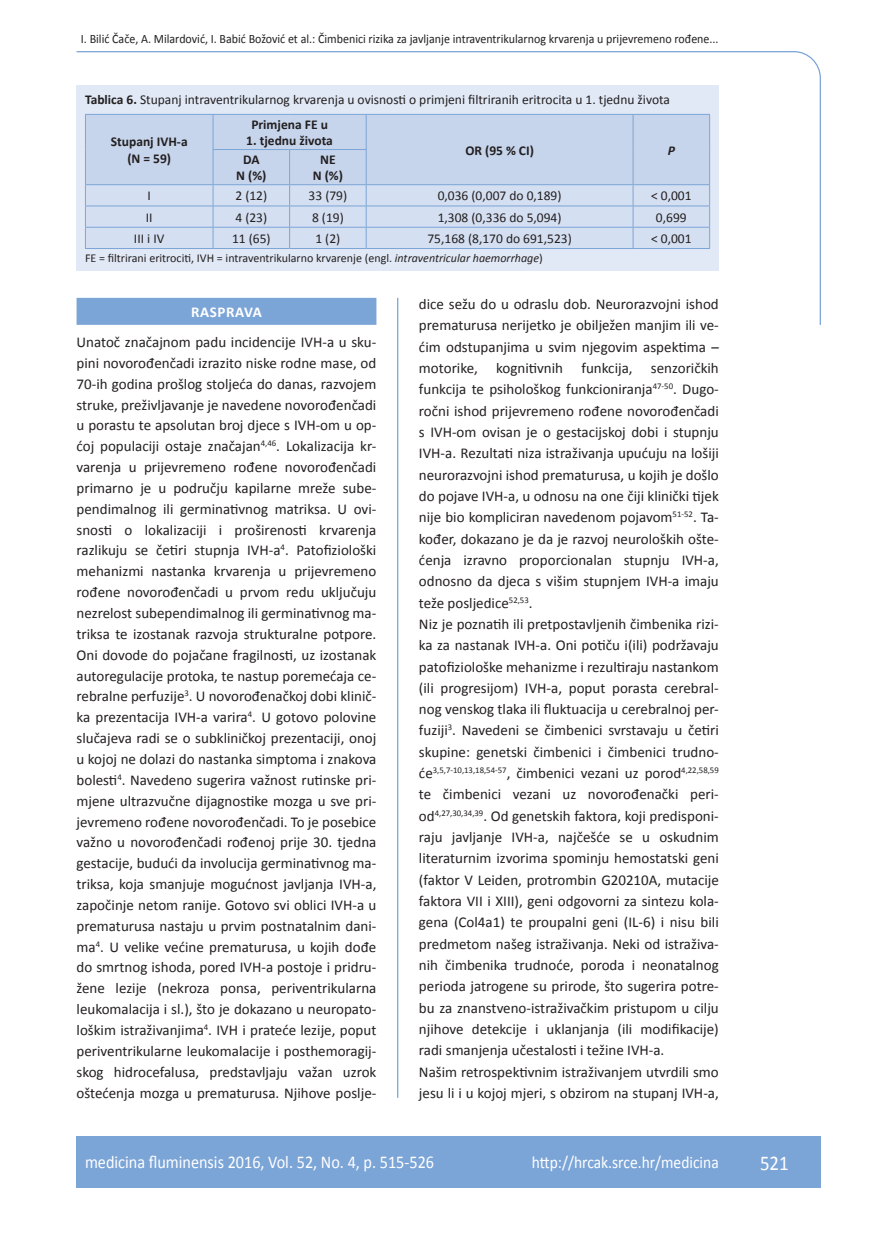
<style>
.page{position:relative;width:872px;height:1234px;background:#fff}
.page>*{position:absolute;margin:0;border:0;box-sizing:border-box;transform-origin:0 0}
.t1{font:21px "Calibri";color:#fff;scale:.9 1}
.t2{font:18px "Calibri";color:#fff;scale:.9 1}
.t3{font:17.25px "Calibri";color:#fff;scale:.9 1}
.t4{font:15px/20.9px "Calibri";color:#231f20}
.t5{font:700 15px "Calibri";letter-spacing:.04em;color:#fff}
.t6{font:13.5px "Calibri";color:#231f20}
.t7{font:700 13.5px/16.5px "Calibri";color:#231f20;text-align:center}
.t8{font:italic 700 13.5px "Calibri";color:#231f20}
.t9{font:12.75px "Calibri";color:#231f20;scale:.94 1}
.t10{font:12px "Calibri";color:#231f20}
.t11{font:8.7px "Calibri";color:#231f20}
.s1{font-weight:700}
.s2{font-style:italic}
.s3{font-size:15px}
</style>
<div class="page">
<svg style="left:76px;top:51px;width:745px;height:275px"></svg>
<hr style="left:397px;top:298px;width:1px;height:799px;background:#7ca5d7">
<div style="left:77px;top:1135px;width:744px;height:51px;background:#7ca5d7"></div>
<div style="left:77px;top:298px;width:299px;height:27px;background:#7ca5d7"></div>
<div style="left:77px;top:85px;width:642px;height:186px;background:#e1e9f6"></div>
<div style="left:86px;top:115px;width:623px;height:69px;background:#c6d5ec"></div>
<hr style="left:85px;top:114px;width:128px;height:1px;background:#7ca5d7">
<hr style="left:85px;top:115px;width:1px;height:34px;background:#7ca5d7">
<hr style="left:213px;top:114px;width:77px;height:1px;background:#7ca5d7">
<hr style="left:213px;top:115px;width:1px;height:34px;background:#7ca5d7">
<hr style="left:290px;top:114px;width:76px;height:1px;background:#7ca5d7">
<hr style="left:366px;top:114px;width:267px;height:1px;background:#7ca5d7">
<hr style="left:366px;top:115px;width:1px;height:34px;background:#7ca5d7">
<hr style="left:633px;top:114px;width:77px;height:1px;background:#7ca5d7">
<hr style="left:632px;top:115px;width:1px;height:34px;background:#7ca5d7">
<hr style="left:709px;top:115px;width:1px;height:34px;background:#7ca5d7">
<hr style="left:85px;top:149px;width:1px;height:35px;background:#7ca5d7">
<hr style="left:213px;top:149px;width:77px;height:1px;background:#7ca5d7">
<hr style="left:213px;top:150px;width:1px;height:34px;background:#7ca5d7">
<hr style="left:290px;top:149px;width:76px;height:1px;background:#7ca5d7">
<hr style="left:289px;top:150px;width:1px;height:34px;background:#7ca5d7">
<hr style="left:366px;top:150px;width:1px;height:34px;background:#7ca5d7">
<hr style="left:632px;top:149px;width:1px;height:35px;background:#7ca5d7">
<hr style="left:709px;top:149px;width:1px;height:35px;background:#7ca5d7">
<hr style="left:85px;top:184px;width:128px;height:1px;background:#7ca5d7">
<hr style="left:213px;top:184px;width:77px;height:1px;background:#7ca5d7">
<hr style="left:290px;top:184px;width:76px;height:1px;background:#7ca5d7">
<hr style="left:366px;top:184px;width:267px;height:1px;background:#7ca5d7">
<hr style="left:633px;top:184px;width:77px;height:1px;background:#7ca5d7">
<svg style="left:85px;top:185px;width:625px;height:63px"></svg>
<hr style="left:85px;top:248px;width:128px;height:1px;background:#7ca5d7">
<hr style="left:213px;top:248px;width:77px;height:1px;background:#7ca5d7">
<hr style="left:290px;top:248px;width:76px;height:1px;background:#7ca5d7">
<hr style="left:366px;top:248px;width:267px;height:1px;background:#7ca5d7">
<hr style="left:633px;top:248px;width:77px;height:1px;background:#7ca5d7">
<p class="t9" style="left:81px;top:30px;width:680px">I. Bilić Čače, A. Milardović, I. Babić Božović et al.: Čimbenici rizika za javljanje intraventrikularnog krvarenja u prijevremeno rođene...</p>
<p class="t6" style="left:85px;top:91px;width:586px"><span class="s1">Tablica 6.</span> Stupanj intraventrikularnog krvarenja u ovisnosti o primjeni filtriranih eritrocita u 1. tjednu života</p>
<p class="t7" style="left:111px;top:133px;width:78px">Stupanj IVH-a (N = 59)</p>
<p class="t7" style="left:251px;top:115px;width:78px">Primjena FE u</p>
<p class="t7" style="left:246px;top:132px;width:88px">1. tjednu života</p>
<p class="t7" style="left:465px;top:141px;width:70px">OR (95 % CI)</p>
<p class="t8" style="left:668px;top:142px;width:9px">P</p>
<p class="t7" style="left:236px;top:150px;width:32px">DA<br>N (%)</p>
<p class="t7" style="left:313px;top:150px;width:32px">NE<br>N (%)</p>
<p class="t6" style="left:147px;top:187px;width:5px">I</p>
<p class="t6" style="left:235px;top:187px;width:33px">2 (12)</p>
<p class="t6" style="left:308px;top:187px;width:40px">33 (79)</p>
<p class="t6" style="left:438px;top:187px;width:125px">0,036 (0,007 do 0,189)</p>
<p class="t6" style="left:651px;top:187px;width:42px">&lt; 0,001</p>
<p class="t6" style="left:146px;top:209px;width:8px">II</p>
<p class="t6" style="left:235px;top:209px;width:33px">4 (23)</p>
<p class="t6" style="left:312px;top:209px;width:33px">8 (19)</p>
<p class="t6" style="left:438px;top:209px;width:125px">1,308 (0,336 do 5,094)</p>
<p class="t6" style="left:656px;top:209px;width:32px">0,699</p>
<p class="t6" style="left:134px;top:230px;width:32px">III i IV</p>
<p class="t6" style="left:232px;top:230px;width:40px">11 (65)</p>
<p class="t6" style="left:315px;top:230px;width:26px">1 (2)</p>
<p class="t6" style="left:427px;top:230px;width:146px">75,168 (8,170 do 691,523)</p>
<p class="t6" style="left:651px;top:230px;width:42px">&lt; 0,001</p>
<p class="t10" style="left:85px;top:251px;width:459px">FE = filtrirani eritrociti, IVH = intraventrikularno krvarenje (engl. <span class="s2">intraventricular haemorrhage</span>)</p>
<p class="t5" style="left:191px;top:302px;width:72px">RASPRAVA</p>
<p class="t4" style="left:77px;top:331px;width:301px;text-align:justify">Unatoč značajnom padu incidencije IVH-a u sku&shy;pini novorođenčadi izrazito niske rodne mase, od 70-ih godina prošlog stoljeća do danas, razvojem struke, preživljavanje je navedene novorođenčadi u porastu te apsolutan broj djece s IVH-om u op&shy;ćoj populaciji ostaje značajan<sup>4,46</sup>. Lokalizacija kr&shy;varenja u prijevremeno rođene novorođenčadi primarno je u području kapilarne mreže sube&shy;pendimalnog ili germinativnog matriksa. U ovi&shy;snosti o lokalizaciji i proširenosti krvarenja razlikuju se četiri stupnja IVH-a<sup>4</sup>. Patofiziološki mehanizmi nastanka krvarenja u prijevremeno rođene novorođenčadi u prvom redu uključuju nezrelost subependimalnog ili germinativnog ma&shy;triksa te izostanak razvoja strukturalne potpore.<br>Oni dovode do pojačane fragilnosti, uz izostanak autoregulacije protoka, te nastup poremećaja ce&shy;rebralne perfuzije<sup>3</sup>. U novorođenačkoj dobi klinič&shy;ka prezentacija IVH-a varira<sup>4</sup>. U gotovo polovine slučajeva radi se o subkliničkoj prezentaciji, onoj u kojoj ne dolazi do nastanka simptoma i znakova bolesti<sup>4</sup>. Navedeno sugerira važnost rutinske pri&shy;mjene ultrazvučne dijagnostike mozga u sve pri&shy;jevremeno rođene novorođenčadi. To je posebice važno u novorođenčadi rođenoj prije 30. tjedna gestacije, budući da involucija germinativnog ma&shy;triksa, koja smanjuje mogućnost javljanja IVH-a, započinje netom ranije. Gotovo svi oblici IVH-a u prematurusa nastaju u prvim postnatalnim dani&shy;ma<sup>4</sup>. U velike većine prematurusa, u kojih dođe do smrtnog ishoda, pored IVH-a postoje i pridru&shy;žene lezije (nekroza ponsa, periventrikularna leukomalacija i sl.), što je dokazano u neuropato&shy;loškim istraživanjima<sup>4</sup>. IVH i prateće lezije, poput periventrikularne leukomalacije i posthemoragij&shy;skog hidrocefalusa, predstavljaju važan uzrok oštećenja mozga u prematurusa. Njihove poslje-</p>
<p class="t4" style="left:419px;top:293px;width:301px;line-height:21.3px">dice sežu do u odraslu dob. Neurorazvojni ishod prematurusa nerijetko je obilježen manjim ili ve&shy;ćim odstupanjima u svim njegovim aspektima – motorike, kognitivnih funkcija, senzoričkih funkcija te psihološkog funkcioniranja<sup>47-50</sup>. Dugo&shy;ročni ishod prijevremeno rođene novorođenčadi s IVH-om ovisan je o gestacijskoj dobi i stupnju IVH-a. Rezultati niza istraživanja upućuju na lošiji neurorazvojni ishod prematurusa, u kojih je došlo do pojave IVH-a, u odnosu na one čiji klinički tijek nije bio kompliciran navedenom pojavom<sup>51-52</sup>. Ta&shy;kođer, dokazano je da je razvoj neuroloških ošte&shy;ćenja izravno proporcionalan stupnju IVH-a, odnosno da djeca s višim stupnjem IVH-a imaju teže posljedice<sup>52,53</sup>.<br>Niz je poznatih ili pretpostavljenih čimbenika rizi&shy;ka za nastanak IVH-a. Oni potiču i(ili) podržavaju patofiziološke mehanizme i rezultiraju nastankom (ili progresijom) IVH-a, poput porasta cerebral&shy;nog venskog tlaka ili fluktuacija u cerebralnoj per&shy;fuziji<sup>3</sup>. Navedeni se čimbenici svrstavaju u četiri skupine: genetski čimbenici i čimbenici trudno-</p>
<p class="t11" style="left:419px;top:764px;width:301px"><span class="s3">će</span>3,5,7-10,13,18,54-57<span class="s3">, čimbenici vezani uz porod</span>4,22,58,59</p>
<p class="t4" style="left:419px;top:782px;width:301px;line-height:21.3px">te čimbenici vezani uz novorođenački peri&shy;od<sup>4,27,30,34,39</sup>. Od genetskih faktora, koji predisponi&shy;raju javljanje IVH-a, najčešće se u oskudnim literaturnim izvorima spominju hemostatski geni (faktor V Leiden, protrombin G20210A, mutacije faktora VII i XIII), geni odgovorni za sintezu kola&shy;gena (Col4a1) te proupalni geni (IL-6) i nisu bili predmetom našeg istraživanja. Neki od istraživa&shy;nih čimbenika trudnoće, poroda i neonatalnog perioda jatrogene su prirode, što sugerira potre&shy;bu za znanstveno-istraživačkim pristupom u cilju njihove detekcije i uklanjanja (ili modifikacije) radi smanjenja učestalosti i težine IVH-a.<br>Našim retrospektivnim istraživanjem utvrdili smo jesu li i u kojoj mjeri, s obzirom na stupanj IVH-a,</p>
<p class="t2" style="left:85px;top:1150px;width:389px">medicina fluminensis 2016, Vol. 52, No. 4, p. 515-526</p>
<p class="t3" style="left:532px;top:1151px;width:209px">http://hrcak.srce.hr/medicina</p>
<h1 class="t1" style="left:760px;top:1149px;width:33px">521</h1>
</div>
